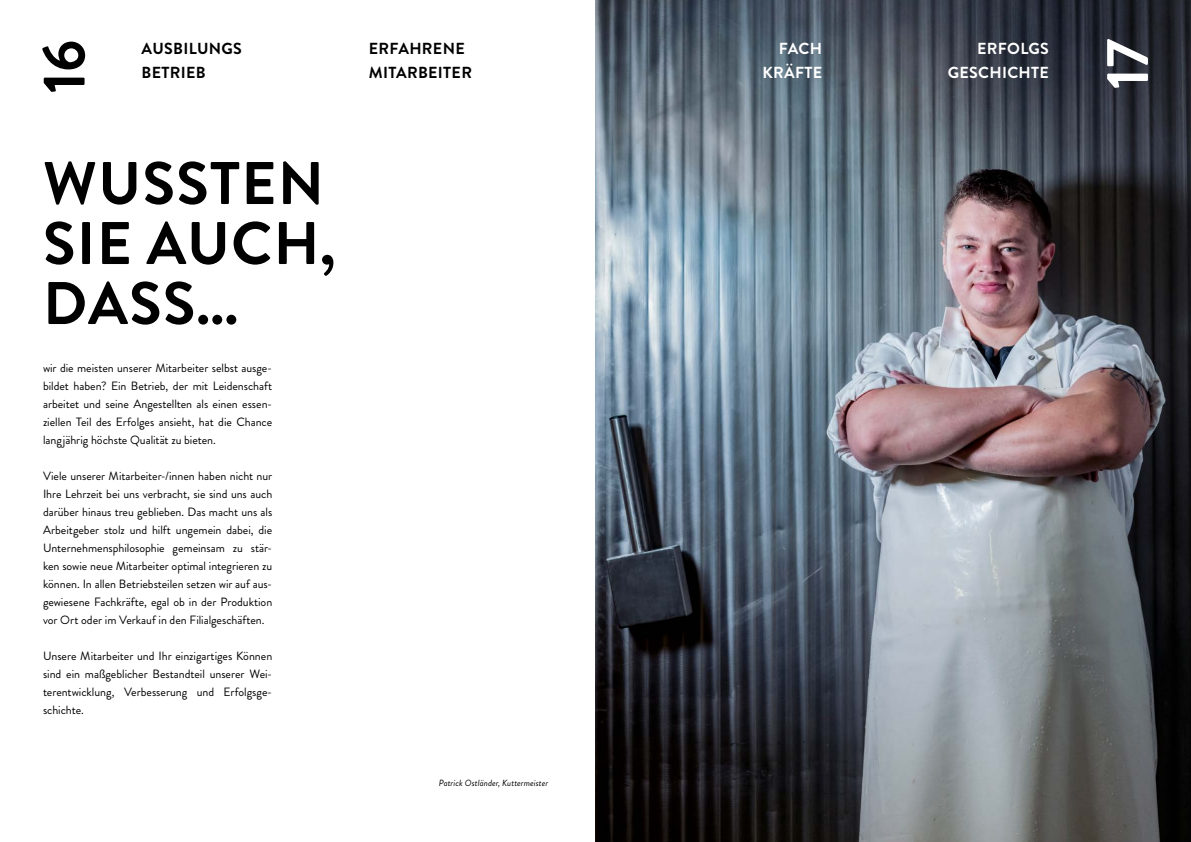
<style>
.page{position:relative;width:1191px;height:842px;background:#fff}
.page>*{position:absolute;margin:0;border:0;box-sizing:border-box;transform-origin:0 0}
.t1{font:700 60px/60px "Brandon Grotesque";letter-spacing:.02em;color:#000}
.t2{font:700 60px "Brandon Grotesque";color:#fff}
.t3{font:700 16px/24px "Brandon Grotesque";letter-spacing:.02em;color:#000}
.t4{font:700 16px/24px "Brandon Grotesque";letter-spacing:.02em;color:#fff;text-align:right}
.t5{font:12px/18px "Brandon Grotesque";letter-spacing:-.005em;color:#000;text-align:justify}
.t6{font:italic 9px "Brandon Grotesque";letter-spacing:.005em;color:#000}
</style>
<div class="page">
<img style="left:595px;top:0;width:596px;height:842px">
<h1 class="t1" style="left:35px;top:93px;width:55px;rotate:-90deg">16</h1>
<h2 class="t3" style="left:142px;top:37px;width:102px">AUSBILUNGS<br>BETRIEB</h2>
<h2 class="t3" style="left:369px;top:37px;width:105px">ERFAHRENE<br>MITARBEITER</h2>
<h1 class="t1" style="left:43px;top:154px;width:294px">WUSSTEN<br>SIE AUCH,<br>DASS...</h1>
<p class="t5" style="left:43px;top:359px;width:231px">wir die meisten unserer Mitarbeiter selbst ausge&shy;bildet haben? Ein Betrieb, der mit Leidenschaft arbeitet und seine Angestellten als einen essen&shy;ziellen Teil des Erfolges ansieht, hat die Chance langjährig höchste Qualität zu bieten.</p>
<p class="t5" style="left:43px;top:467px;width:231px">Viele unserer Mitarbeiter-/innen haben nicht nur Ihre Lehrzeit bei uns verbracht, sie sind uns auch darüber hinaus treu geblieben. Das macht uns als Arbeitgeber stolz und hilft ungemein dabei, die Unternehmensphilosophie gemeinsam zu stär&shy;ken sowie neue Mitarbeiter optimal integrieren zu können. In allen Betriebsteilen setzen wir auf aus&shy;gewiesene Fachkräfte, egal ob in der Produktion vor Ort oder im Verkauf in den Filialgeschäften.</p>
<p class="t5" style="left:43px;top:647px;width:231px">Unsere Mitarbeiter und Ihr einzigartiges Können sind ein maßgeblicher Bestandteil unserer Wei&shy;terentwicklung, Verbesserung und Erfolgsge&shy;schichte.</p>
<p class="t6" style="left:439px;top:777px;width:111px">Patrick Ostländer, Kuttermeister</p>
<h2 class="t4" style="left:762px;top:37px;width:61px">FACH<br>KRÄFTE</h2>
<h2 class="t4" style="left:947px;top:37px;width:103px">ERFOLGS<br>GESCHICHTE</h2>
<h1 class="t2" style="left:1085px;top:89px;width:52px;rotate:-90deg">17</h1>
</div>
